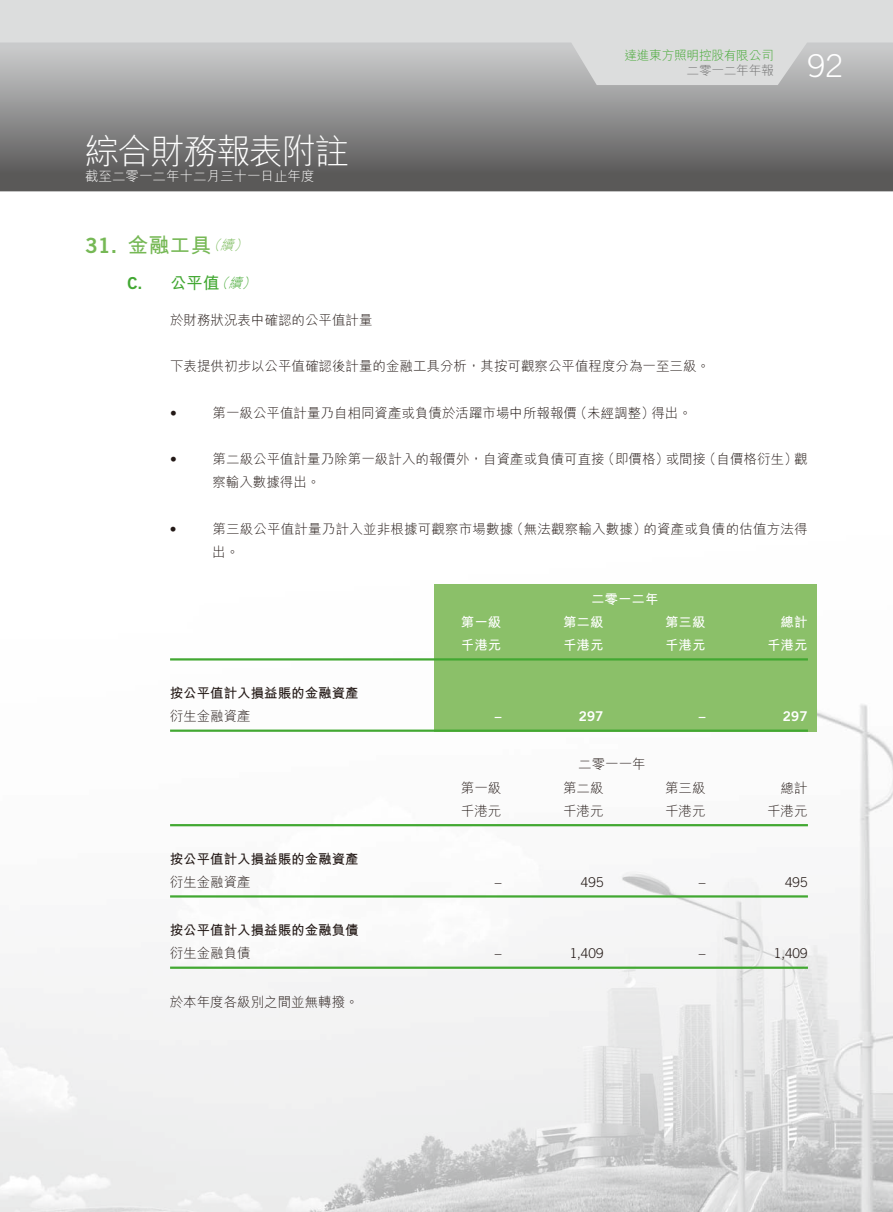
<style>
.page{position:relative;width:893px;height:1212px;background:#fff}
.page>*{position:absolute;margin:0;border:0;box-sizing:border-box;transform-origin:0 0}
.t1{font:300 34.5px "M Hei HK";letter-spacing:-.05em;color:#fff}
.t2{font:300 31.5px "Trade Gothic LT Std";color:#fff}
.t3{font:700 21px "M Hei HK";color:#76b855}
.t4{font:21px "Trade Gothic LT Std Bd 2";color:#76b855}
.t5{font:700 16.5px "M Hei HK";color:#42a832}
.t6{font:16.5px "Trade Gothic LT Std Bd 2";color:#42a832}
.t7{font:300 13.5px "M Hei HK";color:#231916}
.t8{font:700 13.5px "M Hei HK";color:#231916}
.t9{font:700 13.5px "M Hei HK";color:#fff}
.t10{font:300 13.5px "Trade Gothic LT Std";color:#231916}
.t11{font:300 13.5px "M Hei HK";color:#fff}
.t12{font:13.5px "Trade Gothic LT Std Bd 2";color:#fff}
.t13{font:italic 300 13.5px "M Hei HK";color:#76b855}
.t14{font:italic 300 13.5px "M Hei HK";color:#42a832}
.t15{font:300 12.75px "M Hei HK";letter-spacing:-.025em;color:#42a832}
.t16{font:300 12.75px "M Hei HK";letter-spacing:-.025em;color:#727272}
</style>
<div class="page">
<img style="left:0;top:191px;width:893px;height:1021px">
<div style="left:0;top:0;width:893px;height:128px;background:#dcdddd"></div>
<svg style="left:0;top:43px;width:893px;height:148px;background:#909090"></svg>
<div style="left:434px;top:585px;width:382px;height:147px;background:#8bc069"></div>
<hr style="left:170px;top:658px;width:638px;height:2px;background:#42a832">
<hr style="left:170px;top:729px;width:638px;height:3px;background:#42a832">
<hr style="left:170px;top:824px;width:638px;height:2px;background:#42a832">
<hr style="left:170px;top:895px;width:638px;height:2px;background:#42a832">
<hr style="left:170px;top:966px;width:638px;height:3px;background:#42a832">
<h1 class="t1" style="left:85px;top:133px;width:265px">綜合財務報表附註</h1>
<p class="t11" style="left:85px;top:169px;width:231px">截至二零一二年十二月三十一日止年度</p>
<h3 class="t4" style="left:85px;top:232px;width:34px">31.</h3>
<h3 class="t3" style="left:128px;top:230px;width:85px">金融工具</h3>
<p class="t13" style="left:220px;top:238px;width:19px">續</p>
<p class="t13" style="left:207px;top:238px;width:19px">（</p>
<p class="t13" style="left:234px;top:238px;width:19px">(</p>
<p class="t6" style="left:128px;top:272px;width:17px">C.</p>
<p class="t5" style="left:170px;top:271px;width:51px">公平值</p>
<p class="t14" style="left:228px;top:276px;width:19px">續</p>
<p class="t14" style="left:215px;top:276px;width:19px">（</p>
<p class="t14" style="left:242px;top:276px;width:19px">(</p>
<p class="t15" style="left:624px;top:49px;width:151px">達進東方照明控股有限公司</p>
<p class="t16" style="left:687px;top:64px;width:89px">二零一二年年報</p>
<p class="t7" style="left:170px;top:313px;width:204px">於財務狀況表中確認的公平值計量</p>
<p class="t7" style="left:170px;top:359px;width:541px">下表提供初步以公平值確認後計量的金融工具分析，其按可觀察公平值程度分為一至三級。</p>
<p class="t7" style="left:651px;top:406px;width:42px">得出。</p>
<p class="t7" style="left:574px;top:406px;width:82px">（未經調整）</p>
<p class="t7" style="left:213px;top:406px;width:366px">第一級公平值計量乃自相同資產或負債於活躍市場中所報報價</p>
<p class="t10" style="left:170px;top:405px;width:8px">•</p>
<h2 class="t2" style="left:808px;top:47px;width:37px">92</h2>
<p class="t10" style="left:170px;top:451px;width:8px">•</p>
<p class="t10" style="left:170px;top:521px;width:8px">•</p>
<p class="t7" style="left:601px;top:452px;width:69px">（即價格）</p>
<p class="t7" style="left:703px;top:452px;width:96px">（自價格衍生）</p>
<p class="t7" style="left:213px;top:452px;width:394px">第二級公平值計量乃除第一級計入的報價外，自資產或負債可直接</p>
<p class="t7" style="left:666px;top:452px;width:42px">或間接</p>
<p class="t7" style="left:794px;top:452px;width:15px">觀</p>
<p class="t7" style="left:212px;top:475px;width:109px">察輸入數據得出。</p>
<p class="t7" style="left:510px;top:522px;width:138px">（無法觀察輸入數據）</p>
<p class="t7" style="left:212px;top:522px;width:302px">第三級公平值計量乃計入並非根據可觀察市場數據</p>
<p class="t7" style="left:643px;top:522px;width:166px">的資產或負債的估值方法得</p>
<p class="t7" style="left:212px;top:545px;width:28px">出。</p>
<p class="t9" style="left:461px;top:612px;width:42px">第一級</p>
<p class="t9" style="left:461px;top:635px;width:42px">千港元</p>
<p class="t9" style="left:591px;top:589px;width:69px">二零一二年</p>
<p class="t9" style="left:563px;top:612px;width:42px">第二級</p>
<p class="t9" style="left:563px;top:635px;width:42px">千港元</p>
<p class="t9" style="left:665px;top:612px;width:42px">第三級</p>
<p class="t9" style="left:665px;top:635px;width:42px">千港元</p>
<p class="t9" style="left:781px;top:612px;width:28px">總計</p>
<p class="t9" style="left:767px;top:635px;width:42px">千港元</p>
<p class="t8" style="left:170px;top:683px;width:190px">按公平值計入損益賬的金融資產</p>
<p class="t7" style="left:170px;top:709px;width:82px">衍生金融資產</p>
<p class="t8" style="left:170px;top:849px;width:190px">按公平值計入損益賬的金融資產</p>
<p class="t7" style="left:170px;top:875px;width:82px">衍生金融資產</p>
<p class="t8" style="left:170px;top:920px;width:190px">按公平值計入損益賬的金融負債</p>
<p class="t7" style="left:170px;top:946px;width:82px">衍生金融負債</p>
<p class="t7" style="left:170px;top:994px;width:190px">於本年度各級別之間並無轉撥。</p>
<p class="t12" style="left:495px;top:707px;width:8px">–</p>
<p class="t12" style="left:579px;top:707px;width:26px">297</p>
<p class="t12" style="left:699px;top:707px;width:8px">–</p>
<p class="t12" style="left:783px;top:707px;width:26px">297</p>
<p class="t7" style="left:578px;top:757px;width:69px">二零一一年</p>
<p class="t7" style="left:461px;top:781px;width:42px">第一級</p>
<p class="t7" style="left:563px;top:781px;width:42px">第二級</p>
<p class="t7" style="left:665px;top:781px;width:42px">第三級</p>
<p class="t7" style="left:781px;top:781px;width:28px">總計</p>
<p class="t7" style="left:461px;top:804px;width:42px">千港元</p>
<p class="t7" style="left:563px;top:804px;width:42px">千港元</p>
<p class="t7" style="left:665px;top:804px;width:42px">千港元</p>
<p class="t7" style="left:767px;top:804px;width:42px">千港元</p>
<p class="t10" style="left:495px;top:874px;width:8px">–</p>
<p class="t10" style="left:581px;top:874px;width:24px">495</p>
<p class="t10" style="left:699px;top:874px;width:8px">–</p>
<p class="t10" style="left:785px;top:874px;width:24px">495</p>
<p class="t10" style="left:495px;top:946px;width:8px">–</p>
<p class="t10" style="left:570px;top:946px;width:35px">1,409</p>
<p class="t10" style="left:699px;top:946px;width:8px">–</p>
<p class="t10" style="left:774px;top:946px;width:35px">1,409</p>
</div>
